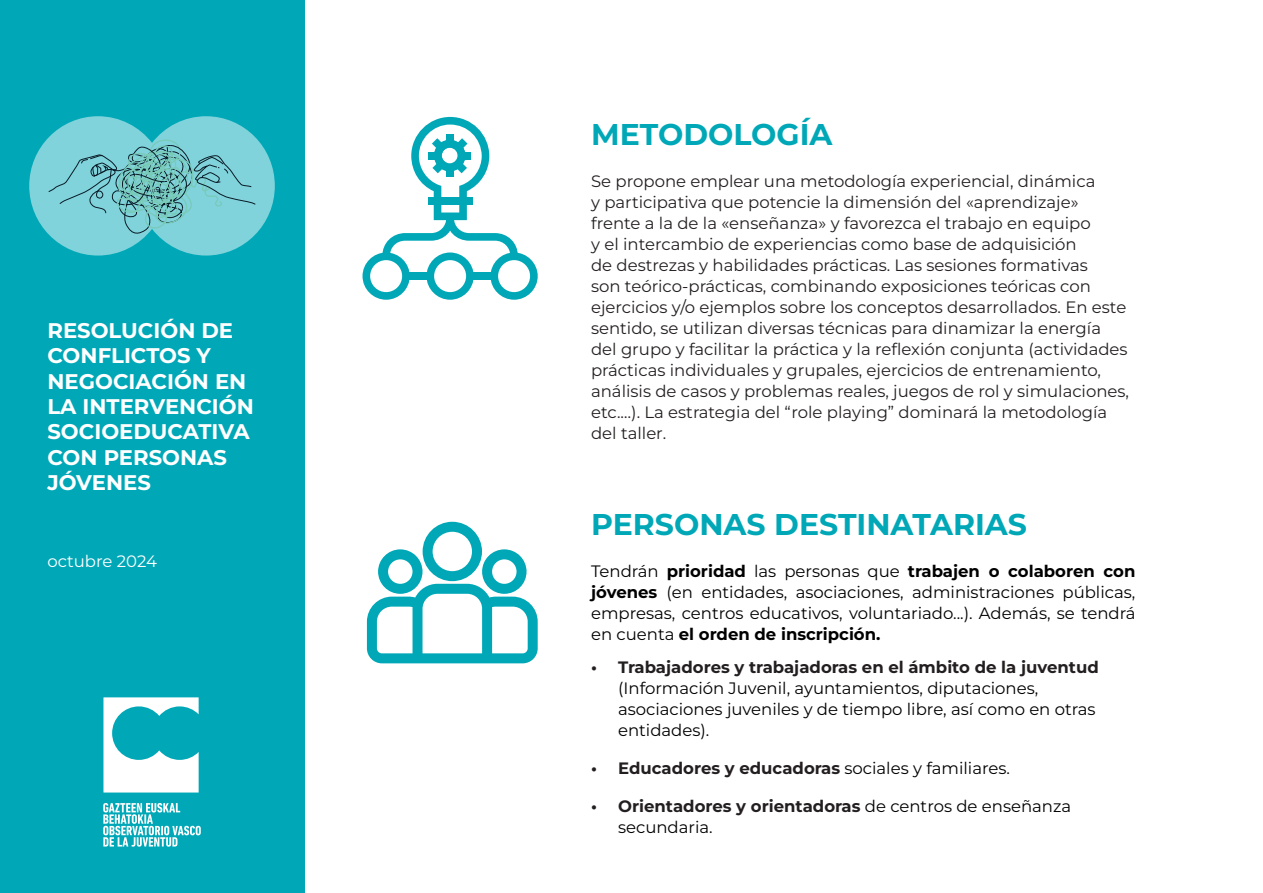
<style>
.page{position:relative;width:1263px;height:893px;background:#fff}
.page>*{position:absolute;margin:0;border:0;box-sizing:border-box;transform-origin:0 0}
.titulo{font:700 30px "Montserrat";color:#00a8b7}
.t1{font:700 21.15px/25.5px "Montserrat";color:#fff}
.t2{font:16.5px/21px "Montserrat";color:#231f20}
.t3{font:16.5px/21px "Montserrat";color:#000}
.t4{font:700 16.5px "Montserrat";color:#231f20}
.t5{font:16.5px "Montserrat";color:#fff}
.s1{font-weight:700}
.s2{font-weight:700;color:#231f20}
.s3{font-weight:400;color:#000}
</style>
<div class="page">
<div style="left:0;top:0;width:304px;height:893px;background:#00a8b7"></div>
<svg style="left:103px;top:697px;width:96px;height:95px"></svg>
<svg style="left:103px;top:803px;width:98px;height:44px"></svg>
<svg style="left:29px;top:116px;width:246px;height:140px"></svg>
<svg style="left:362px;top:117px;width:176px;height:183px"></svg>
<svg style="left:367px;top:522px;width:171px;height:141px"></svg>
<p class="t1" style="left:47px;top:317px;width:208px">RESOLUCIÓN DE<br>CONFLICTOS Y<br>NEGOCIACIÓN EN<br>LA INTERVENCIÓN<br>SOCIOEDUCATIVA<br>CON PERSONAS<br>JÓVENES</p>
<p class="t5" style="left:47px;top:550px;width:111px">octubre 2024</p>
<p class="titulo" style="left:591px;top:114px;width:243px">METODOLOGÍA</p>
<p class="t2" style="left:591px;top:170px;width:539px">Se propone emplear una metodología experiencial, dinámica<br>y participativa que potencie la dimensión del «aprendizaje» frente a la de la «enseñanza» y favorezca el trabajo en equipo<br>y el intercambio de experiencias como base de adquisición<br>de destrezas y habilidades prácticas. Las sesiones formativas<br>son teórico-prácticas, combinando exposiciones teóricas con ejercicios y/o ejemplos sobre los conceptos desarrollados. En este sentido, se utilizan diversas técnicas para dinamizar la energía del grupo y facilitar la práctica y la reflexión conjunta (actividades prácticas individuales y grupales, ejercicios de entrenamiento, análisis de casos y problemas reales, juegos de rol y simulaciones, etc.…). La estrategia del “role playing” dominará la metodología del taller.</p>
<p class="titulo" style="left:591px;top:504px;width:437px">PERSONAS DESTINATARIAS</p>
<p class="t3" style="left:591px;top:560px;width:546px;text-align:justify">Tendrán <span class="s1">prioridad</span> las personas que <span class="s1">trabajen o colaboren con jóvenes</span> (en entidades, asociaciones, administraciones públicas, empresas, centros educativos, voluntariado...). Además, se tendrá en cuenta <span class="s1">el orden de inscripción.</span></p>
<p class="t3" style="left:618px;top:656px;width:482px;text-indent:-27px"><span class="s2">• Trabajadores y trabajadoras en el ámbito de la juventud </span>(Información Juvenil, ayuntamientos, diputaciones, asociaciones juveniles y de tiempo libre, así como en otras entidades).</p>
<p class="t4" style="left:591px;top:757px;width:420px">• Educadores y educadoras <span class="s3">sociales y familiares.</span></p>
<p class="t3" style="left:618px;top:795px;width:455px;text-indent:-27px"><span class="s2">• Orientadores y orientadoras</span> de centros de enseñanza secundaria.</p>
</div>
